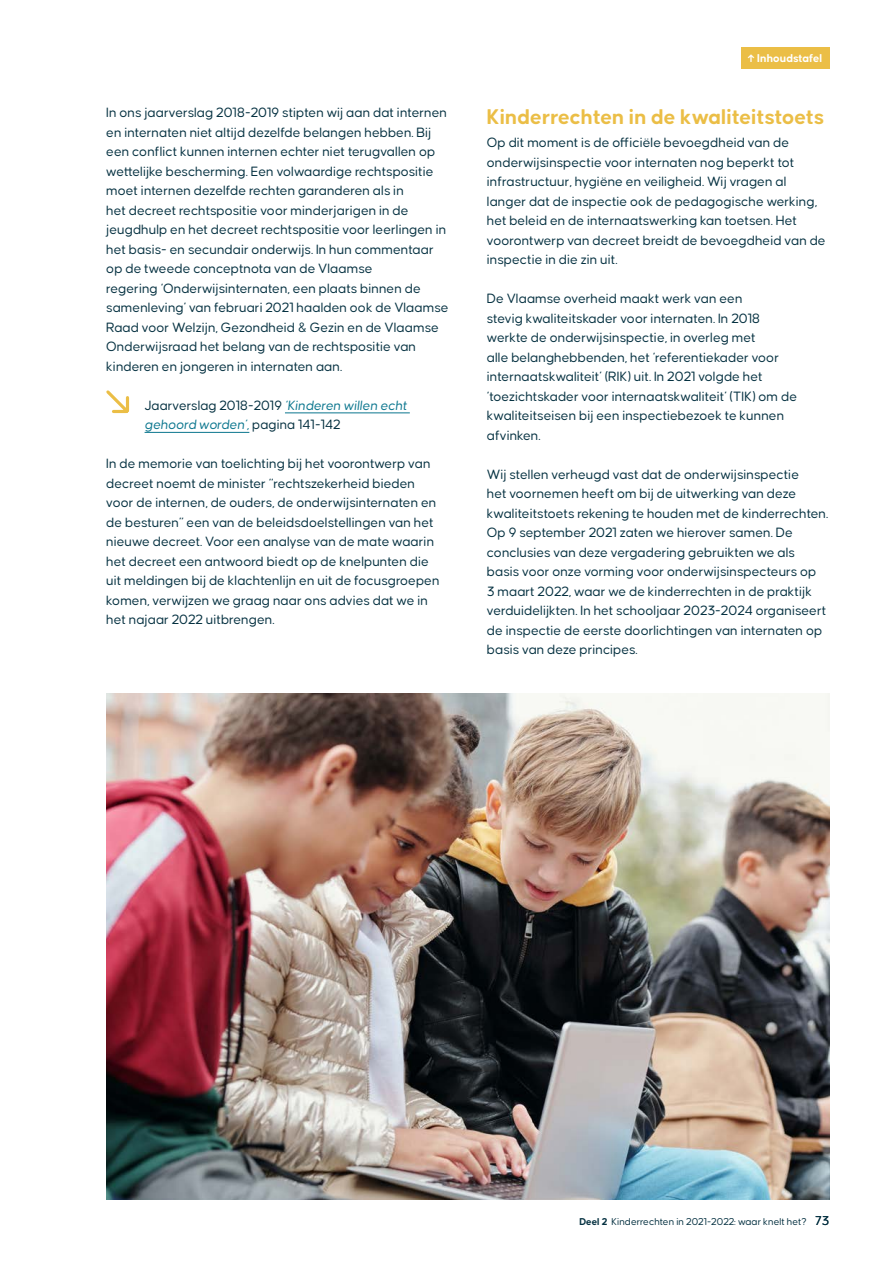
<style>
.page{position:relative;width:893px;height:1263px;background:#fff}
.page>*{position:absolute;margin:0;border:0;box-sizing:border-box;transform-origin:0 0}
.t1{font:700 22.5px "Causten Round";color:#ebbe46}
.t2{font:14.25px/19.5px "Causten Round";color:#053141}
.t3{font:italic 14.25px/19.5px "Causten Round";color:#0b768e}
.t4{font:700 12px "Causten Round";color:#fff}
.t5{font:10.5px "Causten Round";color:#053141}
.s1{font-style:normal;color:#053141}
.s2{font-weight:600}
.s3{font-weight:700}
.s4{font-size:13.5px}
</style>
<div class="page">
<hr style="left:285px;top:412px;width:125px;height:1px;background:#0b768e">
<hr style="left:145px;top:432px;width:104px;height:1px;background:#0b768e">
<svg style="left:106px;top:390px;width:24px;height:24px"></svg>
<img style="left:106px;top:693px;width:723px;height:506px">
<div style="left:741px;top:48px;width:88px;height:21px;background:#ebbe46"></div>
<p class="t2" style="left:106px;top:103px;width:344px">In ons jaarverslag 2018-2019 stipten wij aan dat internen en internaten niet altijd dezelfde belangen hebben. Bij een conflict kunnen internen echter niet terugvallen op wettelijke bescherming. Een volwaardige rechtspositie moet internen dezelfde rechten garanderen als in<br>het decreet rechtspositie voor minderjarigen in de jeugdhulp en het decreet rechtspositie voor leerlingen in het basis- en secundair onderwijs. In hun commentaar op de tweede conceptnota van de Vlaamse<br>regering ‘Onderwijsinternaten, een plaats binnen de samenleving’ van februari 2021 haalden ook de Vlaamse Raad voor Welzijn, Gezondheid &amp; Gezin en de Vlaamse Onderwijsraad het belang van de rechtspositie van kinderen en jongeren in internaten aan.</p>
<p class="t3" style="left:145px;top:395px;width:264px"><span class="s1">Jaarverslag 2018-2019</span> ‘Kinderen willen echt gehoord worden’, <span class="s1">pagina 141-142</span></p>
<p class="t2" style="left:106px;top:454px;width:335px">In de memorie van toelichting bij het voorontwerp van decreet noemt de minister “rechtszekerheid bieden voor de internen, de ouders, de onderwijsinternaten en de besturen” een van de beleidsdoelstellingen van het nieuwe decreet. Voor een analyse van de mate waarin het decreet een antwoord biedt op de knelpunten die uit meldingen bij de klachtenlijn en uit de focusgroepen komen, verwijzen we graag naar ons advies dat we in het najaar 2022 uitbrengen.</p>
<p class="t4" style="left:747px;top:52px;width:77px"><span class="s2">↑</span> Inhoudstafel</p>
<h1 class="t1" style="left:487px;top:104px;width:338px">Kinderrechten in de kwaliteitstoets</h1>
<p class="t2" style="left:487px;top:133px;width:340px">Op dit moment is de officiële bevoegdheid van de onderwijsinspectie voor internaten nog beperkt tot infrastructuur, hygiëne en veiligheid. Wij vragen al langer dat de inspectie ook de pedagogische werking, het beleid en de internaatswerking kan toetsen. Het voorontwerp van decreet breidt de bevoegdheid van de inspectie in die zin uit.</p>
<p class="t2" style="left:487px;top:289px;width:312px">De Vlaamse overheid maakt werk van een<br>stevig kwaliteitskader voor internaten. In 2018 werkte de onderwijsinspectie, in overleg met<br>alle belanghebbenden, het ‘referentiekader voor internaatskwaliteit’ (RIK) uit. In 2021 volgde het ‘toezichtskader voor internaatskwaliteit’ (TIK) om de kwaliteitseisen bij een inspectiebezoek te kunnen afvinken.</p>
<p class="t2" style="left:487px;top:464px;width:343px">Wij stellen verheugd vast dat de onderwijsinspectie<br>het voornemen heeft om bij de uitwerking van deze kwaliteitstoets rekening te houden met de kinderrechten.<br>Op 9 september 2021 zaten we hierover samen. De conclusies van deze vergadering gebruikten we als basis voor onze vorming voor onderwijsinspecteurs op<br>3 maart 2022, waar we de kinderrechten in de praktijk verduidelijkten. In het schooljaar 2023-2024 organiseert de inspectie de eerste doorlichtingen van internaten op basis van deze principes.</p>
<p class="t5" style="left:579px;top:1216px;width:251px"><span class="s3">Deel 2</span> Kinderrechten in 2021-2022: waar knelt het? <span class="s4">73</span></p>
</div>
